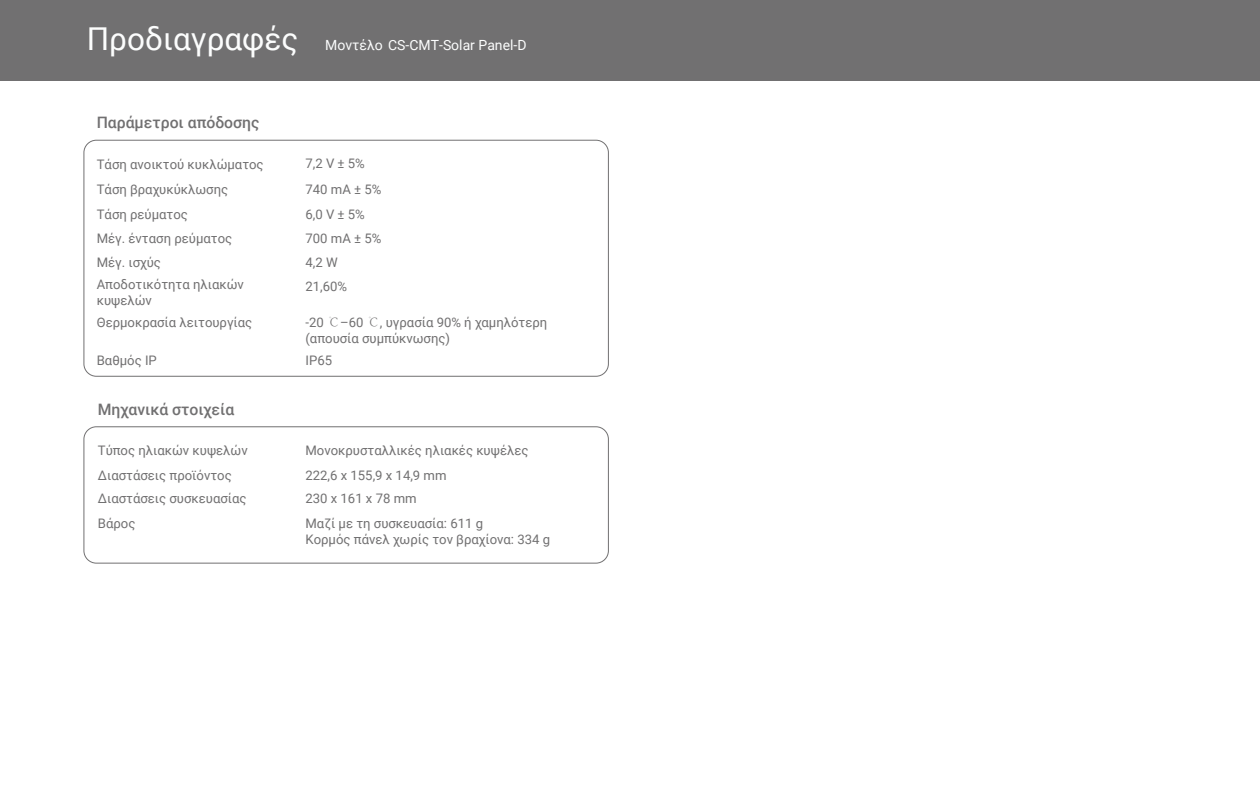
<style>
.page{position:relative;width:1260px;height:788px;background:#fff}
.page>*{position:absolute;margin:0;border:0;box-sizing:border-box;transform-origin:0 0}
.t1{font:31.5px "Roboto";color:#fcfdfd}
.t2{font:500 15.75px "Roboto";color:#717071}
.t3{font:14px "Roboto";color:#fcfdfd}
.t4{font:13.12px/15.8px "Roboto";color:#717071}
.s1{font-family:"Adobe Song Std";font-weight:300}
</style>
<div class="page">
<div style="left:0;top:0;width:1260px;height:80px;background:#717071"></div>
<div style="left:83px;top:140px;width:526px;height:236px;border:1px solid #717071;border-radius:12px"></div>
<div style="left:83px;top:426px;width:526px;height:137px;border:1px solid #717071;border-radius:12px"></div>
<h1 class="t1" style="left:87px;top:16px;width:213px">Προδιαγραφές</h1>
<p class="t3" style="left:325px;top:35px;width:203px">Μοντέλο CS-CMT-Solar Panel-D</p>
<p class="t2" style="left:97px;top:112px;width:164px">Παράμετροι απόδοσης</p>
<p class="t4" style="left:97px;top:156px;width:168px">Τάση ανοικτού κυκλώματος</p>
<p class="t4" style="left:305px;top:155px;width:61px">7,2 V ± 5%</p>
<p class="t4" style="left:97px;top:181px;width:133px">Τάση βραχυκύκλωσης</p>
<p class="t4" style="left:305px;top:181px;width:77px">740 mA ± 5%</p>
<p class="t4" style="left:97px;top:206px;width:93px">Τάση ρεύματος</p>
<p class="t4" style="left:305px;top:206px;width:61px">6,0 V ± 5%</p>
<p class="t4" style="left:97px;top:230px;width:137px">Μέγ. ένταση ρεύματος</p>
<p class="t4" style="left:305px;top:230px;width:77px">700 mA ± 5%</p>
<p class="t4" style="left:97px;top:254px;width:66px">Μέγ. ισχύς</p>
<p class="t4" style="left:305px;top:254px;width:34px">4,2 W</p>
<p class="t4" style="left:97px;top:276px;width:149px">Αποδοτικότητα ηλιακών κυψελών</p>
<p class="t4" style="left:305px;top:277px;width:43px">21,60%</p>
<p class="t4" style="left:97px;top:314px;width:157px">Θερμοκρασία λειτουργίας</p>
<p class="t4" style="left:305px;top:314px;width:243px">-20 <span class="s1">℃</span>–60 <span class="s1">℃</span>, υγρασία 90% ή χαμηλότερη (απουσία συμπύκνωσης)</p>
<p class="t4" style="left:97px;top:351px;width:62px">Βαθμός IP</p>
<p class="t4" style="left:305px;top:351px;width:28px">IP65</p>
<p class="t2" style="left:98px;top:398px;width:138px">Μηχανικά στοιχεία</p>
<p class="t4" style="left:98px;top:442px;width:151px">Τύπος ηλιακών κυψελών</p>
<p class="t4" style="left:305px;top:442px;width:225px">Μονοκρυσταλλικές ηλιακές κυψέλες</p>
<p class="t4" style="left:98px;top:467px;width:135px">∆ιαστάσεις προϊόντος</p>
<p class="t4" style="left:305px;top:467px;width:143px">222,6 x 155,9 x 14,9 mm</p>
<p class="t4" style="left:98px;top:490px;width:150px">∆ιαστάσεις συσκευασίας</p>
<p class="t4" style="left:305px;top:490px;width:113px">230 x 161 x 78 mm</p>
<p class="t4" style="left:98px;top:514px;width:39px">Βάρος</p>
<p class="t4" style="left:305px;top:514px;width:246px">Μαζί με τη συσκευασία: 611 g<br>Κορμός πάνελ χωρίς τον βραχίονα: 334 g</p>
</div>
